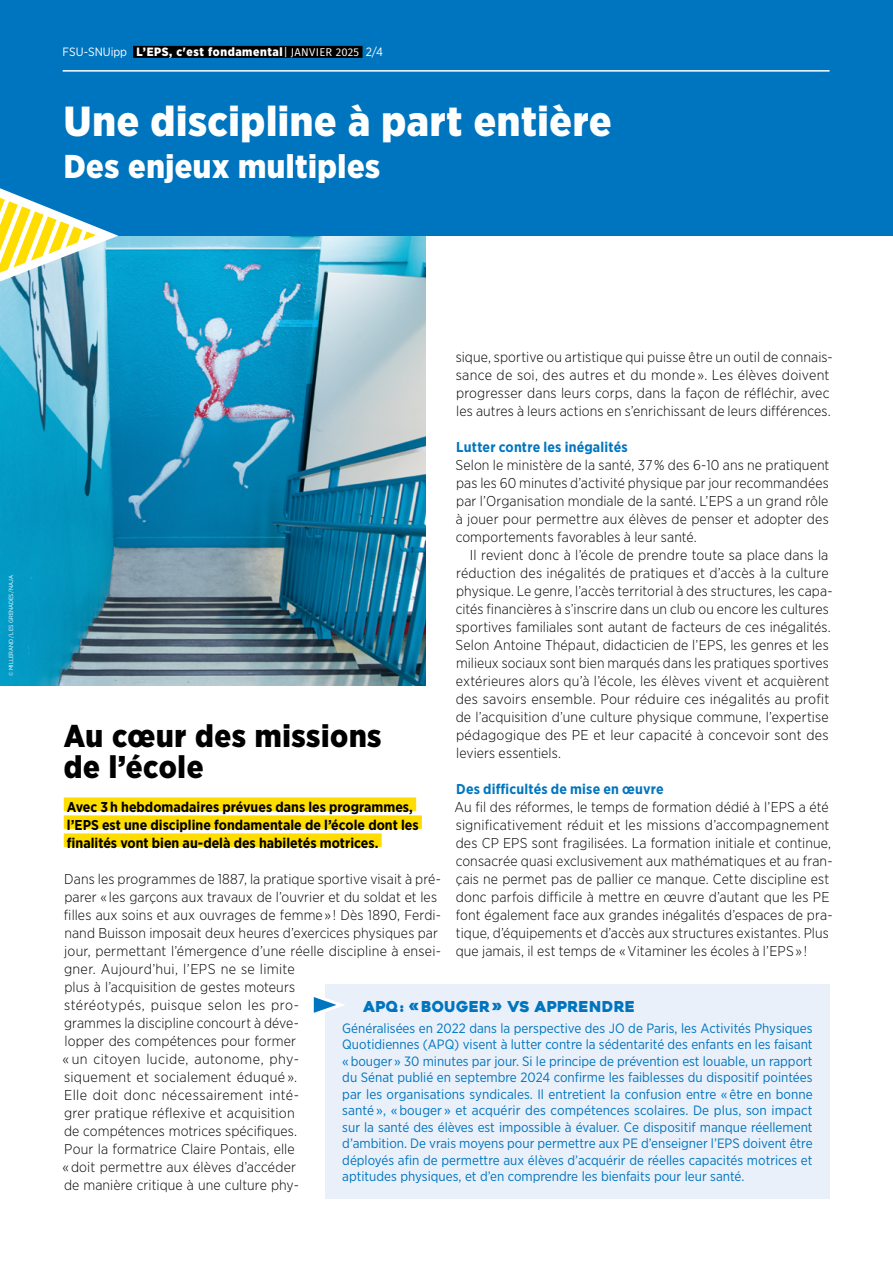
<style>
.page{position:relative;width:893px;height:1263px;background:#fff}
.page>*{position:absolute;margin:0;border:0;box-sizing:border-box;transform-origin:0 0}
.titre1{font:900 42px "Gotham Narrow";letter-spacing:.015em;color:#fff}
.titre1-2{font:900 33px "Gotham Narrow";letter-spacing:.015em;color:#fff}
.titre1-3{font:900 31.5px/31.5px "Gotham Narrow";letter-spacing:.02em;color:#000}
.t1{font:15px "Heavitas";letter-spacing:.01em;color:#0075bf}
.Txt_retrait{font:300 14.25px/18px "Gotham Narrow";letter-spacing:.01em;color:#000}
.Txt{font:700 14.25px/18px "Gotham Narrow";color:#000}
.Txt_retrait-2{font:700 14.25px "Gotham Narrow";letter-spacing:.01em;color:#0075bf}
.t2{font:13.5px/16.5px "Gotham Narrow";color:#0075bf;text-align:justify}
.t3{font:900 12px "Gotham Narrow";letter-spacing:.05em;color:#fff}
._05{font:6px "Gotham Narrow";color:#fff}
.s1{font-weight:400}
.s2{font-family:"Fira Sans";font-weight:400;font-size:11.25px}
</style>
<div class="page">
<img style="left:0;top:236px;width:426px;height:450px">
<div style="left:0;top:0;width:893px;height:236px;background:#0075bf"></div>
<hr style="left:63px;top:70px;width:767px;height:2px;background:#fff">
<div style="left:133px;top:46px;width:230px;height:12px;background:#000"></div>
<svg style="left:0;top:188px;width:118px;height:93px"></svg>
<div style="left:325px;top:984px;width:505px;height:214px;background:#eaf0fa"></div>
<svg style="left:313px;top:997px;width:31px;height:16px"></svg>
<div style="left:64px;top:797px;width:352px;height:14px;background:#fd0"></div>
<div style="left:64px;top:815px;width:358px;height:14px;background:#fd0"></div>
<div style="left:64px;top:833px;width:318px;height:14px;background:#fd0"></div>
<p class="t3" style="left:63px;top:44px;width:322px"><span class="s1">FSU-SNUipp</span> L’EPS, c'est fondamental<span class="s2">| JANVIER 2025</span> <span class="s1">2/4</span></p>
<p class="titre1" style="left:64px;top:93px;width:549px">Une discipline à part entière</p>
<p class="titre1-2" style="left:64px;top:144px;width:318px">Des enjeux multiples</p>
<p class="_05" style="left:7px;top:676px;width:103px;rotate:-90deg">© MILLERAND / LES GRENADES/ NAJA</p>
<p class="Txt_retrait" style="left:456px;top:347px;width:378px">sique, sportive ou artistique qui puisse être un outil de connais&shy;sance de soi, des autres et du monde ». Les élèves doivent progresser dans leurs corps, dans la façon de réfléchir, avec les autres à leurs actions en s’enrichissant de leurs différences.</p>
<p class="Txt_retrait-2" style="left:456px;top:437px;width:173px">Lutter contre les inégalités</p>
<p class="Txt_retrait" style="left:456px;top:455px;width:375px;text-align:justify">Selon le ministère de la santé, 37 % des 6-10 ans ne pratiquent pas les 60 minutes d’activité physique par jour recommandées par l’Organisation mondiale de la santé. L’EPS a un grand rôle à jouer pour permettre aux élèves de penser et adopter des comportements favorables à leur santé.</p>
<p class="Txt_retrait" style="left:456px;top:545px;width:378px;text-indent:14px">Il revient donc à l’école de prendre toute sa place dans la réduction des inégalités de pratiques et d’accès à la culture physique. Le genre, l’accès territorial à des structures, les capa&shy;cités financières à s’inscrire dans un club ou encore les cultures sportives familiales sont autant de facteurs de ces inégalités.<br>Selon Antoine Thépaut, didacticien de l’EPS, les genres et les milieux sociaux sont bien marqués dans les pratiques sportives extérieures alors qu’à l’école, les élèves vivent et acquièrent des savoirs ensemble. Pour réduire ces inégalités au profit de l’acquisition d’une culture physique commune, l’expertise pédagogique des PE et leur capacité à concevoir sont des leviers essentiels.</p>
<p class="Txt_retrait-2" style="left:456px;top:779px;width:209px">Des difficultés de mise en œuvre</p>
<p class="Txt_retrait" style="left:455px;top:797px;width:380px">Au fil des réformes, le temps de formation dédié à l’EPS a été significativement réduit et les missions d’accompagnement des CP EPS sont fragilisées. La formation initiale et continue, consacrée quasi exclusivement aux mathématiques et au fran&shy;çais ne permet pas de pallier ce manque. Cette discipline est donc parfois difficile à mettre en œuvre d’autant que les PE font également face aux grandes inégalités d’espaces de pra&shy;tique, d’équipements et d’accès aux structures existantes. Plus que jamais, il est temps de « Vitaminer les écoles à l’EPS » !</p>
<p class="titre1-3" style="left:64px;top:720px;width:319px">Au cœur des missions de l’école</p>
<p class="Txt" style="left:67px;top:797px;width:353px">Avec 3 h hebdomadaires prévues dans les programmes, l’EPS est une discipline fondamentale de l’école dont les finalités vont bien au-delà des habiletés motrices.</p>
<p class="Txt_retrait" style="left:63px;top:869px;width:380px">Dans les programmes de 1887, la pratique sportive visait à pré&shy;parer « les garçons aux travaux de l’ouvrier et du soldat et les filles aux soins et aux ouvrages de femme » ! Dès 1890, Ferdi&shy;nand Buisson imposait deux heures d’exercices physiques par jour, permettant l’émergence d’une réelle discipline à ensei&shy;gner. Aujourd’hui, l’EPS ne se limite<br>plus à l’acquisition de gestes moteurs<br>stéréotypés, puisque selon les pro-<br>grammes la discipline concourt à déve-<br>lopper des compétences pour former<br>« un citoyen lucide, autonome, phy-<br>siquement et socialement éduqué ».<br>Elle doit donc nécessairement inté-<br>grer pratique réflexive et acquisition<br>de compétences motrices spécifiques.<br>Pour la formatrice Claire Pontais, elle<br>« doit permettre aux élèves d’accéder<br>de manière critique à une culture phy-</p>
<p class="t1" style="left:364px;top:997px;width:273px">APQ: «BOUGER» VS APPRENDRE</p>
<p class="t2" style="left:342px;top:1020px;width:472px">Généralisées en 2022 dans la perspective des JO de Paris, les Activités Physiques Quotidiennes (APQ) visent à lutter contre la sédentarité des enfants en les faisant « bouger » 30 minutes par jour. Si le principe de prévention est louable, un rapport du Sénat publié en septembre 2024 confirme les faiblesses du dispositif pointées par les organisations syndicales. Il entretient la confusion entre « être en bonne santé », « bouger » et acquérir des compétences scolaires. De plus, son impact sur la santé des élèves est impossible à évaluer. Ce dispositif manque réellement d’ambition. De vrais moyens pour permettre aux PE d’enseigner l’EPS doivent être déployés afin de permettre aux élèves d’acquérir de réelles capacités motrices et aptitudes physiques, et d’en comprendre les bienfaits pour leur santé.</p>
</div>
